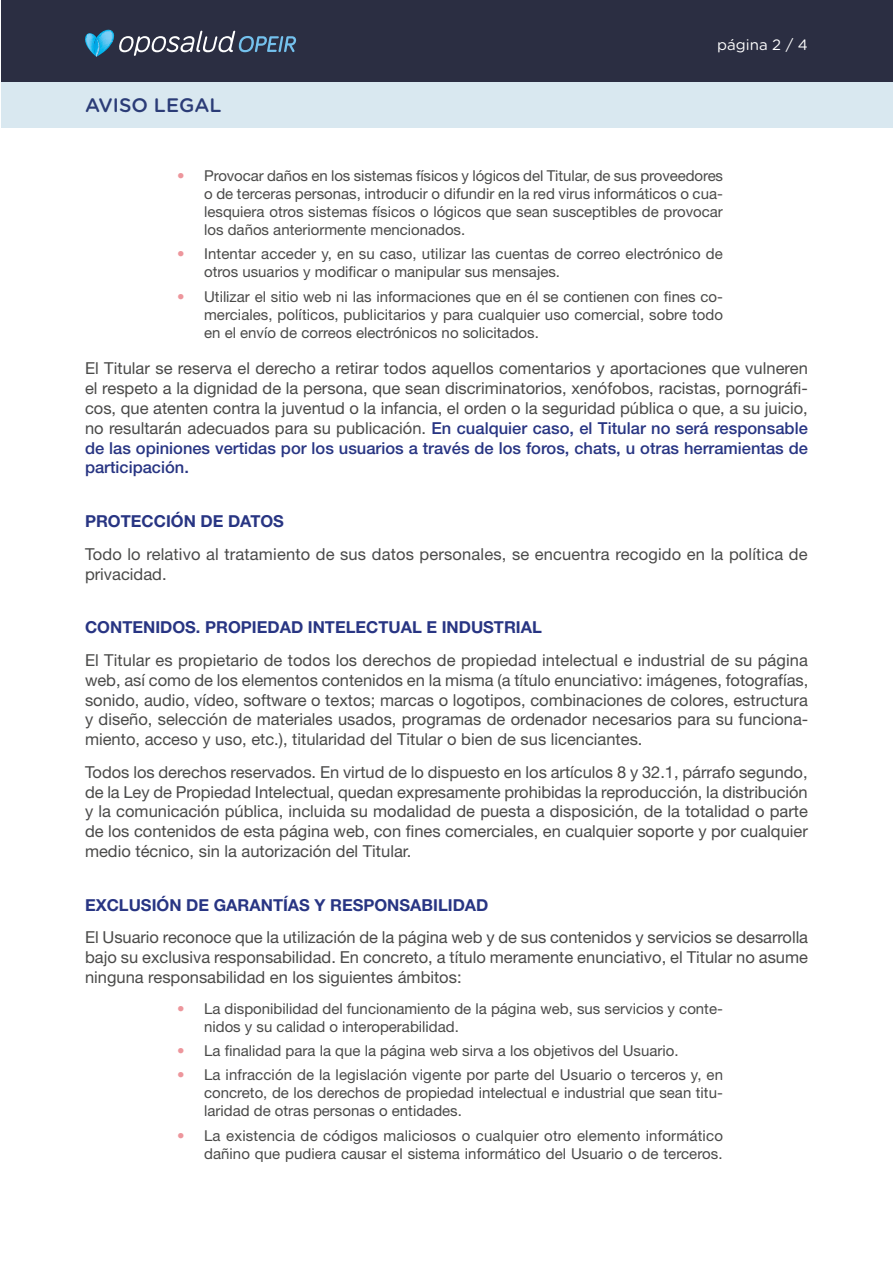
<style>
.page{position:relative;width:893px;height:1263px;background:#fff}
.page>*{position:absolute;margin:0;border:0;box-sizing:border-box;transform-origin:0 0}
.t1{font:500 19.5px "Gotham Rounded";color:#2b3c77}
.t2{font:16.5px/19.8px "Helvetica Neue LT Std";color:#4a4a49;text-align:justify}
.t3{font:700 16.5px "Helvetica Neue LT Std";color:#283583}
.t4{font:15px/18px "Helvetica Neue LT Std";color:#4a4a49;text-align:justify}
.t5{font:15px "Gotham Rounded";color:#fff}
.s1{font-weight:700;color:#ed969c}
.s2{font-weight:500;color:#283583}
</style>
<div class="page">
<div style="left:1px;top:1px;width:891px;height:81px;background:#2b2e42"></div>
<div style="left:1px;top:82px;width:891px;height:46px;background:#d9e8f0"></div>
<svg style="left:85px;top:30px;width:211px;height:27px"></svg>
<p class="t1" style="left:85px;top:91px;width:138px">AVISO LEGAL</p>
<p class="t5" style="left:717px;top:34px;width:92px">página 2 / 4</p>
<p class="t4" style="left:204px;top:166px;width:520px;text-indent:-27px"><span class="s1">•</span> Provocar daños en los sistemas físicos y lógicos del Titular, de sus proveedores o de terceras personas, introducir o difundir en la red virus informáticos o cua&shy;lesquiera otros sistemas físicos o lógicos que sean susceptibles de provocar los daños anteriormente mencionados.</p>
<p class="t4" style="left:204px;top:245px;width:520px;text-indent:-27px"><span class="s1">•</span> Intentar acceder y, en su caso, utilizar las cuentas de correo electrónico de otros usuarios y modificar o manipular sus mensajes.</p>
<p class="t4" style="left:204px;top:287px;width:520px;text-indent:-27px"><span class="s1">•</span> Utilizar el sitio web ni las informaciones que en él se contienen con fines co&shy;merciales, políticos, publicitarios y para cualquier uso comercial, sobre todo en el envío de correos electrónicos no solicitados.</p>
<p class="t2" style="left:85px;top:358px;width:724px">El Titular se reserva el derecho a retirar todos aquellos comentarios y aportaciones que vulneren el respeto a la dignidad de la persona, que sean discriminatorios, xenófobos, racistas, pornográfi&shy;cos, que atenten contra la juventud o la infancia, el orden o la seguridad pública o que, a su juicio, no resultarán adecuados para su publicación. <span class="s2">En cualquier caso, el Titular no será responsable de las opiniones vertidas por los usuarios a través de los foros, chats, u otras herramientas de participación.</span></p>
<p class="t3" style="left:85px;top:511px;width:200px">PROTECCIÓN DE DATOS</p>
<p class="t2" style="left:85px;top:544px;width:724px">Todo lo relativo al tratamiento de sus datos personales, se encuentra recogido en la política de privacidad.</p>
<p class="t3" style="left:85px;top:617px;width:458px">CONTENIDOS. PROPIEDAD INTELECTUAL E INDUSTRIAL</p>
<p class="t2" style="left:85px;top:650px;width:725px">El Titular es propietario de todos los derechos de propiedad intelectual e industrial de su página web, así como de los elementos contenidos en la misma (a título enunciativo: imágenes, fotografías, sonido, audio, vídeo, software o textos; marcas o logotipos, combinaciones de colores, estructura y diseño, selección de materiales usados, programas de ordenador necesarios para su funciona&shy;miento, acceso y uso, etc.), titularidad del Titular o bien de sus licenciantes.</p>
<p class="t2" style="left:85px;top:762px;width:724px">Todos los derechos reservados. En virtud de lo dispuesto en los artículos 8 y 32.1, párrafo segundo, de la Ley de Propiedad Intelectual, quedan expresamente prohibidas la reproducción, la distribución y la comunicación pública, incluida su modalidad de puesta a disposición, de la totalidad o parte de los contenidos de esta página web, con fines comerciales, en cualquier soporte y por cualquier medio técnico, sin la autorización del Titular.</p>
<p class="t3" style="left:85px;top:895px;width:405px">EXCLUSIÓN DE GARANTÍAS Y RESPONSABILIDAD</p>
<p class="t2" style="left:85px;top:927px;width:725px">El Usuario reconoce que la utilización de la página web y de sus contenidos y servicios se desarrolla bajo su exclusiva responsabilidad. En concreto, a título meramente enunciativo, el Titular no asume ninguna responsabilidad en los siguientes ámbitos:</p>
<p class="t4" style="left:204px;top:999px;width:520px;text-indent:-27px"><span class="s1">•</span> La disponibilidad del funcionamiento de la página web, sus servicios y conte&shy;nidos y su calidad o interoperabilidad.</p>
<p class="t4" style="left:177px;top:1041px;width:503px"><span class="s1">•</span> La finalidad para la que la página web sirva a los objetivos del Usuario.</p>
<p class="t4" style="left:204px;top:1066px;width:520px;text-indent:-27px"><span class="s1">•</span> La infracción de la legislación vigente por parte del Usuario o terceros y, en concreto, de los derechos de propiedad intelectual e industrial que sean titu&shy;laridad de otras personas o entidades.</p>
<p class="t4" style="left:177px;top:1126px;width:547px;text-align:right"><span class="s1">•</span> La existencia de códigos maliciosos o cualquier otro elemento informático dañino que pudiera causar el sistema informático del Usuario o de terceros.</p>
</div>
